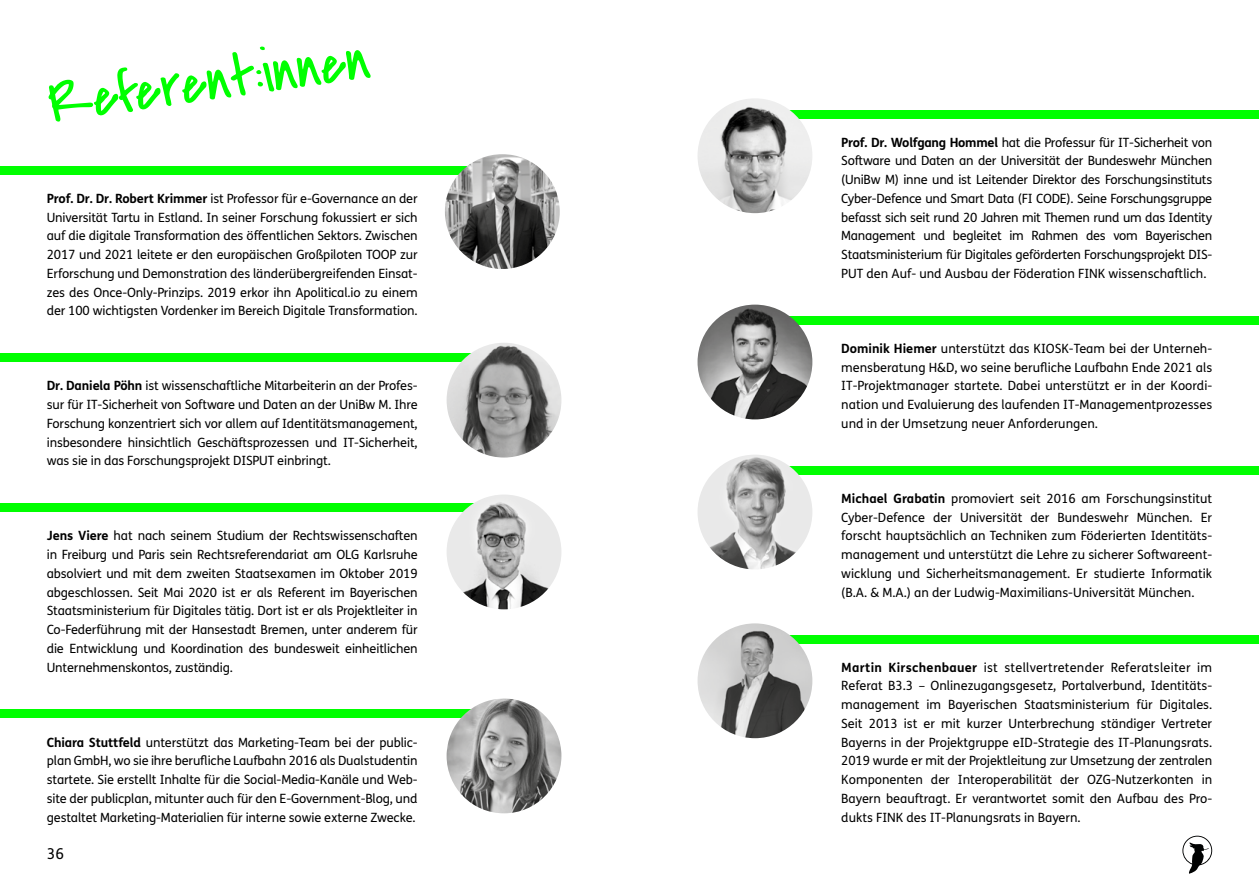
<style>
.page{position:relative;width:1259px;height:893px;background:#fff}
.page>*{position:absolute;margin:0;border:0;box-sizing:border-box;transform-origin:0 0}
.t1{font:60px "Covered By Your Grace";color:#0f0}
.t2{font:15px "FS Me";color:#000}
.t3{font:12.75px/18.8px "FS Me";letter-spacing:-.01em;color:#000;text-align:justify}
.s1{font-weight:700}
</style>
<div class="page">
<svg style="left:1182px;top:836px;width:30px;height:38px"></svg>
<div style="left:762px;top:110px;width:497px;height:9px;background:#0f0"></div>
<div style="left:762px;top:316px;width:497px;height:9px;background:#0f0"></div>
<div style="left:762px;top:466px;width:497px;height:9px;background:#0f0"></div>
<div style="left:762px;top:635px;width:497px;height:9px;background:#0f0"></div>
<img style="left:697px;top:98px;width:115px;height:115px;border-radius:57px">
<img style="left:697px;top:305px;width:115px;height:114px;border-radius:57px">
<img style="left:697px;top:455px;width:115px;height:114px;border-radius:57px">
<img style="left:697px;top:623px;width:115px;height:115px;border-radius:57px">
<div style="left:0;top:166px;width:509px;height:8px;background:#0f0"></div>
<div style="left:0;top:354px;width:497px;height:8px;background:#0f0"></div>
<div style="left:0;top:503px;width:497px;height:9px;background:#0f0"></div>
<div style="left:0;top:709px;width:497px;height:9px;background:#0f0"></div>
<img style="left:445px;top:154px;width:115px;height:115px;border-radius:57px">
<img style="left:446px;top:343px;width:115px;height:115px;border-radius:57px">
<img style="left:446px;top:495px;width:115px;height:114px;border-radius:57px">
<img style="left:446px;top:698px;width:115px;height:115px;border-radius:57px">
<h1 class="t1" style="left:42px;top:63px;width:326px;rotate:-8deg">Referent:innen</h1>
<p class="t3" style="left:47px;top:189px;width:372px"><span class="s1">Prof. Dr. Dr. Robert Krimmer</span> ist Professor für e-Governance an der Universität Tartu in Estland. In seiner Forschung fokussiert er sich auf die digitale Transformation des öffentlichen Sektors. Zwischen 2017 und 2021 leitete er den europäischen Großpiloten TOOP zur Erforschung und Demonstration des länderübergreifenden Einsat&shy;zes des Once-Only-Prinzips. 2019 erkor ihn Apolitical.io zu einem der 100 wichtigsten Vordenker im Bereich Digitale Transformation.</p>
<p class="t3" style="left:47px;top:376px;width:372px"><span class="s1">Dr. Daniela Pöhn</span> ist wissenschaftliche Mitarbeiterin an der Profes&shy;sur für IT-Sicherheit von Software und Daten an der UniBw M. Ihre Forschung konzentriert sich vor allem auf Identitätsmanagement, insbesondere hinsichtlich Geschäftsprozessen und IT-Sicherheit, was sie in das Forschungsprojekt DISPUT einbringt.</p>
<p class="t3" style="left:47px;top:526px;width:372px"><span class="s1">Jens Viere</span> hat nach seinem Studium der Rechtswissenschaften in Freiburg und Paris sein Rechtsreferendariat am OLG Karlsruhe absolviert und mit dem zweiten Staatsexamen im Oktober 2019 abgeschlossen. Seit Mai 2020 ist er als Referent im Bayerischen Staatsministerium für Digitales tätig. Dort ist er als Projektleiter in Co-Federführung mit der Hansestadt Bremen, unter anderem für die Entwicklung und Koordination des bundesweit einheitlichen Unternehmenskontos, zuständig.</p>
<p class="t3" style="left:47px;top:732px;width:372px"><span class="s1">Chiara Stuttfeld</span> unterstützt das Marketing-Team bei der public&shy;plan GmbH, wo sie ihre berufliche Laufbahn 2016 als Dualstudentin startete. Sie erstellt Inhalte für die Social-Media-Kanäle und Web&shy;site der publicplan, mitunter auch für den E-Government-Blog, und gestaltet Marketing-Materialien für interne sowie externe Zwecke.</p>
<p class="t2" style="left:47px;top:843px;width:19px">36</p>
<p class="t3" style="left:841px;top:132px;width:372px"><span class="s1">Prof. Dr. Wolfgang Hommel</span> hat die Professur für IT-Sicherheit von Software und Daten an der Universität der Bundeswehr München (UniBw M) inne und ist Leitender Direktor des Forschungsinstituts Cyber-Defence und Smart Data (FI CODE). Seine Forschungsgruppe befasst sich seit rund 20 Jahren mit Themen rund um das Identity Management und begleitet im Rahmen des vom Bayerischen Staatsministerium für Digitales geförderten Forschungsprojekt DIS-PUT den Auf- und Ausbau der Föderation FINK wissenschaftlich.</p>
<p class="t3" style="left:841px;top:339px;width:372px"><span class="s1">Dominik Hiemer</span> unterstützt das KIOSK-Team bei der Unterneh&shy;mensberatung H&amp;D, wo seine berufliche Laufbahn Ende 2021 als IT-Projektmanager startete. Dabei unterstützt er in der Koordi&shy;nation und Evaluierung des laufenden IT-Managementprozesses und in der Umsetzung neuer Anforderungen.</p>
<p class="t3" style="left:841px;top:489px;width:372px"><span class="s1">Michael Grabatin</span> promoviert seit 2016 am Forschungsinstitut Cyber-Defence der Universität der Bundeswehr München. Er forscht hauptsächlich an Techniken zum Föderierten Identitäts&shy;management und unterstützt die Lehre zu sicherer Softwareent&shy;wicklung und Sicherheitsmanagement. Er studierte Informatik (B.A. &amp; M.A.) an der Ludwig-Maximilians-Universität München.</p>
<p class="t3" style="left:841px;top:657px;width:372px"><span class="s1">Martin Kirschenbauer</span> ist stellvertretender Referatsleiter im Referat B3.3 – Onlinezugangsgesetz, Portalverbund, Identitäts&shy;management im Bayerischen Staatsministerium für Digitales.<br>Seit 2013 ist er mit kurzer Unterbrechung ständiger Vertreter Bayerns in der Projektgruppe eID-Strategie des IT-Planungsrats.<br>2019 wurde er mit der Projektleitung zur Umsetzung der zentralen Komponenten der Interoperabilität der OZG-Nutzerkonten in Bayern beauftragt. Er verantwortet somit den Aufbau des Pro&shy;dukts FINK des IT-Planungsrats in Bayern.</p>
</div>
